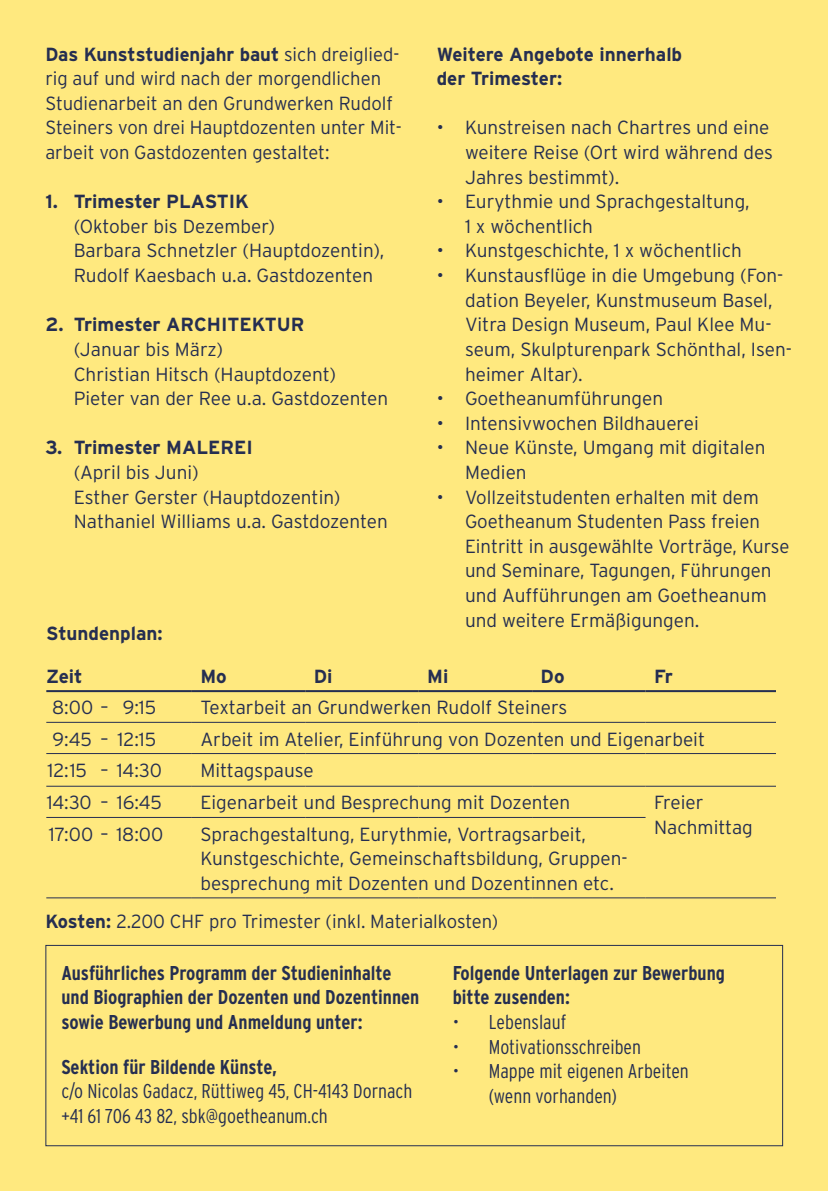
<style>
.page{position:relative;width:828px;height:1191px;background:#ffe97f}
.page>*{position:absolute;margin:0;border:0;box-sizing:border-box;transform-origin:0 0}
.t1{font:700 20px/24.6px "Interstate Condensed";color:#252e51}
.t2{font:300 20px/24.6px "Interstate Condensed";color:#252e51}
.t3{font:300 19px/24.6px "Interstate";color:#252e51}
.t4{font:700 19px/24.6px "Interstate";color:#252e51}
.s1{font-weight:700}
</style>
<div class="page">
<hr style="left:827px;top:0;width:1px;height:1191px;background:#86cdd2">
<hr style="left:46px;top:722px;width:146px;height:1px;background:#252e51">
<hr style="left:192px;top:722px;width:113px;height:1px;background:#252e51">
<hr style="left:305px;top:722px;width:114px;height:1px;background:#252e51">
<hr style="left:419px;top:722px;width:113px;height:1px;background:#252e51">
<hr style="left:532px;top:722px;width:113px;height:1px;background:#252e51">
<hr style="left:645px;top:722px;width:131px;height:1px;background:#252e51">
<hr style="left:46px;top:753px;width:146px;height:1px;background:#252e51">
<hr style="left:192px;top:753px;width:113px;height:1px;background:#252e51">
<hr style="left:305px;top:753px;width:114px;height:1px;background:#252e51">
<hr style="left:419px;top:753px;width:113px;height:1px;background:#252e51">
<hr style="left:532px;top:753px;width:113px;height:1px;background:#252e51">
<hr style="left:645px;top:753px;width:131px;height:1px;background:#252e51">
<hr style="left:46px;top:785px;width:146px;height:1px;background:#252e51">
<hr style="left:192px;top:785px;width:113px;height:1px;background:#252e51">
<hr style="left:305px;top:785px;width:114px;height:1px;background:#252e51">
<hr style="left:419px;top:785px;width:113px;height:1px;background:#252e51">
<hr style="left:532px;top:785px;width:113px;height:1px;background:#252e51">
<hr style="left:645px;top:785px;width:131px;height:1px;background:#252e51">
<hr style="left:645px;top:897px;width:131px;height:1px;background:#252e51">
<hr style="left:46px;top:817px;width:146px;height:1px;background:#252e51">
<hr style="left:192px;top:817px;width:113px;height:1px;background:#252e51">
<hr style="left:305px;top:817px;width:114px;height:1px;background:#252e51">
<hr style="left:419px;top:817px;width:113px;height:1px;background:#252e51">
<hr style="left:532px;top:817px;width:113px;height:1px;background:#252e51">
<hr style="left:46px;top:897px;width:146px;height:1px;background:#252e51">
<hr style="left:192px;top:897px;width:113px;height:1px;background:#252e51">
<hr style="left:305px;top:897px;width:114px;height:1px;background:#252e51">
<hr style="left:419px;top:897px;width:113px;height:1px;background:#252e51">
<hr style="left:532px;top:897px;width:113px;height:1px;background:#252e51">
<hr style="left:46px;top:690px;width:146px;height:2px;background:#252e51">
<hr style="left:192px;top:690px;width:113px;height:2px;background:#252e51">
<hr style="left:305px;top:690px;width:114px;height:2px;background:#252e51">
<hr style="left:419px;top:690px;width:113px;height:2px;background:#252e51">
<hr style="left:532px;top:690px;width:113px;height:2px;background:#252e51">
<hr style="left:645px;top:690px;width:131px;height:2px;background:#252e51">
<div style="left:45px;top:945px;width:738px;height:201px;border:1px solid #252e51"></div>
<img style="left:827px;top:516px;width:1px;height:371px">
<p class="t3" style="left:45px;top:41px;width:358px"><span class="s1">Das Kunststudienjahr baut</span> sich dreiglied&shy;rig auf und wird nach der morgendlichen Studienarbeit an den Grundwerken Rudolf Steiners von drei Hauptdozenten unter Mit&shy;arbeit von Gastdozenten gestaltet:</p>
<p class="t4" style="left:45px;top:189px;width:205px">1. Trimester PLASTIK</p>
<p class="t3" style="left:74px;top:214px;width:312px">(Oktober bis Dezember)<br>Barbara Schnetzler (Hauptdozentin),<br>Rudolf Kaesbach u.a. Gastdozenten</p>
<p class="t4" style="left:45px;top:312px;width:260px">2. Trimester ARCHITEKTUR</p>
<p class="t3" style="left:74px;top:337px;width:316px">(Januar bis März)<br>Christian Hitsch (Hauptdozent)<br>Pieter van der Ree u.a. Gastdozenten</p>
<p class="t4" style="left:45px;top:435px;width:209px">3. Trimester MALEREI</p>
<p class="t3" style="left:74px;top:460px;width:316px">(April bis Juni)<br>Esther Gerster (Hauptdozentin)<br>Nathaniel Williams u.a. Gastdozenten</p>
<p class="t4" style="left:437px;top:41px;width:247px">Weitere Angebote innerhalb der Trimester:</p>
<p class="t3" style="left:465px;top:115px;width:309px;text-indent:-28px">• Kunstreisen nach Chartres und eine weitere Reise (Ort wird während des<br>Jahres bestimmt).</p>
<p class="t3" style="left:465px;top:189px;width:286px;text-indent:-28px">• Eurythmie und Sprachgestaltung,<br>1 x wöchentlich</p>
<p class="t3" style="left:437px;top:238px;width:307px">• Kunstgeschichte, 1 x wöchentlich</p>
<p class="t3" style="left:465px;top:263px;width:328px;text-indent:-28px">• Kunstausflüge in die Umgebung (Fon&shy;dation Beyeler, Kunstmuseum Basel,<br>Vitra Design Museum, Paul Klee Mu&shy;seum, Skulpturenpark Schönthal, Isen&shy;heimer Altar).</p>
<p class="t3" style="left:437px;top:386px;width:228px">• Goetheanumführungen</p>
<p class="t3" style="left:437px;top:410px;width:264px">• Intensivwochen Bildhauerei</p>
<p class="t3" style="left:465px;top:435px;width:302px;text-indent:-28px">• Neue Künste, Umgang mit digitalen<br>Medien</p>
<p class="t3" style="left:465px;top:484px;width:326px;text-indent:-28px">• Vollzeitstudenten erhalten mit dem Goetheanum Studenten Pass freien Eintritt in ausgewählte Vorträge, Kurse und Seminare, Tagungen, Führungen und Aufführungen am Goetheanum und weitere Ermäßigungen.</p>
<p class="t4" style="left:46px;top:621px;width:118px">Stundenplan:</p>
<p class="t4" style="left:46px;top:664px;width:38px">Zeit</p>
<p class="t4" style="left:200px;top:664px;width:28px">Mo</p>
<p class="t4" style="left:314px;top:664px;width:20px">Di</p>
<p class="t4" style="left:427px;top:664px;width:23px">Mi</p>
<p class="t4" style="left:540px;top:664px;width:25px">Do</p>
<p class="t4" style="left:654px;top:664px;width:20px">Fr</p>
<p class="t3" style="left:52px;top:695px;width:106px">8:00 – 9:15</p>
<p class="t3" style="left:200px;top:695px;width:368px">Textarbeit an Grundwerken Rudolf Steiners</p>
<p class="t3" style="left:53px;top:726px;width:105px">9:45 – 12:15</p>
<p class="t3" style="left:200px;top:726px;width:506px">Arbeit im Atelier, Einführung von Dozenten und Eigenarbeit</p>
<p class="t3" style="left:48px;top:757px;width:116px">12:15 – 14:30</p>
<p class="t3" style="left:200px;top:757px;width:115px">Mittagspause</p>
<p class="t3" style="left:47px;top:790px;width:117px">14:30 – 16:45</p>
<p class="t3" style="left:200px;top:790px;width:371px">Eigenarbeit und Besprechung mit Dozenten</p>
<p class="t3" style="left:654px;top:790px;width:100px">Freier<br>Nachmittag</p>
<p class="t3" style="left:49px;top:821px;width:116px">17:00 – 18:00</p>
<p class="t3" style="left:200px;top:821px;width:427px">Sprachgestaltung, Eurythmie, Vortragsarbeit,<br>Kunstgeschichte, Gemeinschaftsbildung, Gruppen&shy;besprechung mit Dozenten und Dozentinnen etc.</p>
<p class="t3" style="left:45px;top:909px;width:454px"><span class="s1">Kosten:</span> 2.200 CHF pro Trimester (inkl. Materialkosten)</p>
<p class="t1" style="left:61px;top:960px;width:359px">Ausführliches Programm der Studieninhalte und Biographien der Dozenten und Dozentinnen sowie Bewerbung und Anmeldung unter:</p>
<p class="t1" style="left:61px;top:1054px;width:217px">Sektion für Bildende Künste,</p>
<p class="t2" style="left:61px;top:1078px;width:352px">c/o Nicolas Gadacz, Rüttiweg 45, CH-4143 Dornach +41 61 706 43 82, sbk@goetheanum.ch</p>
<p class="t1" style="left:453px;top:960px;width:274px">Folgende Unterlagen zur Bewerbung bitte zusenden:</p>
<p class="t2" style="left:453px;top:1009px;width:115px">• Lebenslauf</p>
<p class="t2" style="left:453px;top:1034px;width:190px">• Motivationsschreiben</p>
<p class="t2" style="left:489px;top:1058px;width:202px;text-indent:-36px">• Mappe mit eigenen Arbeiten (wenn vorhanden)</p>
</div>
